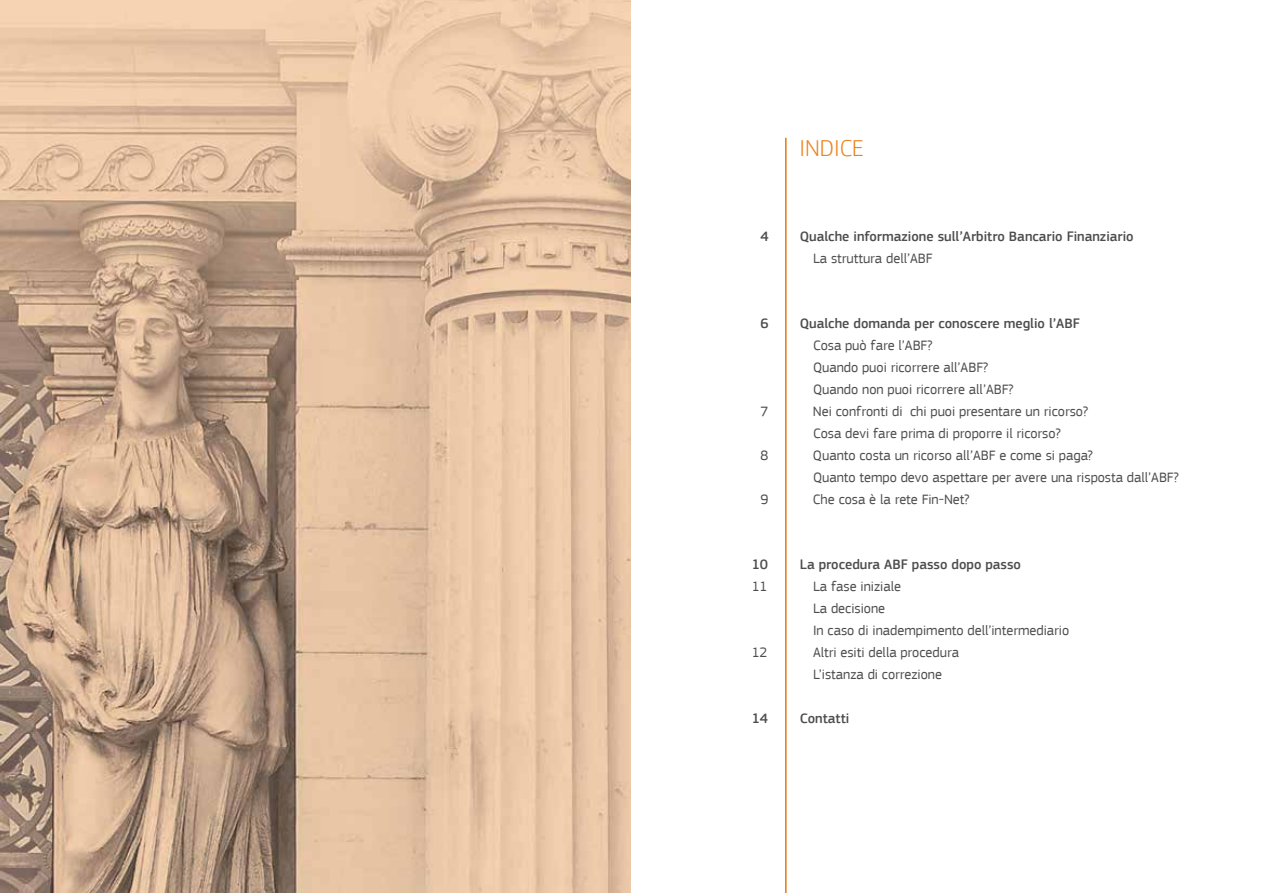
<style>
.page{position:relative;width:1263px;height:893px;background:#fff}
.page>*{position:absolute;margin:0;border:0;box-sizing:border-box;transform-origin:0 0}
.t1{font:300 24.15px "EC Square Sans Pro";color:#eb831d}
.t2{font:14.25px/21.9px "EC Square Sans Pro";color:#4d4d4f}
.t3{font:500 14.25px "EC Square Sans Pro";color:#4d4d4f}
</style>
<div class="page">
<img style="left:0;top:0;width:631px;height:893px">
<hr style="left:785px;top:138px;width:2px;height:755px;background:#eb831d">
<h1 class="t1" style="left:799px;top:134px;width:66px">INDICE</h1>
<p class="t3" style="left:760px;top:228px;width:10px">4</p>
<p class="t3" style="left:800px;top:228px;width:335px">Qualche informazione sull’Arbitro Bancario Finanziario</p>
<p class="t2" style="left:813px;top:247px;width:121px">La struttura dell’ABF</p>
<p class="t3" style="left:760px;top:315px;width:10px">6</p>
<p class="t3" style="left:800px;top:315px;width:282px">Qualche domanda per conoscere meglio l’ABF</p>
<p class="t2" style="left:813px;top:335px;width:202px">Cosa può fare l’ABF?<br>Quando puoi ricorrere all’ABF?<br>Quando non puoi ricorrere all’ABF?</p>
<p class="t2" style="left:760px;top:400px;width:9px">7</p>
<p class="t2" style="left:813px;top:400px;width:277px">Nei confronti di chi puoi presentare un ricorso?<br>Cosa devi fare prima di proporre il ricorso?</p>
<p class="t2" style="left:760px;top:444px;width:9px">8</p>
<p class="t2" style="left:813px;top:444px;width:367px">Quanto costa un ricorso all’ABF e come si paga?<br>Quanto tempo devo aspettare per avere una risposta dall’ABF?</p>
<p class="t2" style="left:760px;top:488px;width:9px">9</p>
<p class="t2" style="left:813px;top:488px;width:158px">Che cosa è la rete Fin-Net?</p>
<p class="t3" style="left:752px;top:556px;width:18px">10</p>
<p class="t3" style="left:800px;top:556px;width:223px">La procedura ABF passo dopo passo</p>
<p class="t2" style="left:752px;top:576px;width:17px">11</p>
<p class="t2" style="left:813px;top:576px;width:258px">La fase iniziale<br>La decisione<br>In caso di inadempimento dell’intermediario</p>
<p class="t2" style="left:752px;top:641px;width:17px">12</p>
<p class="t2" style="left:813px;top:641px;width:148px">Altri esiti della procedura<br>L’istanza di correzione</p>
<p class="t3" style="left:752px;top:709px;width:18px">14</p>
<p class="t3" style="left:800px;top:709px;width:51px">Contatti</p>
</div>
